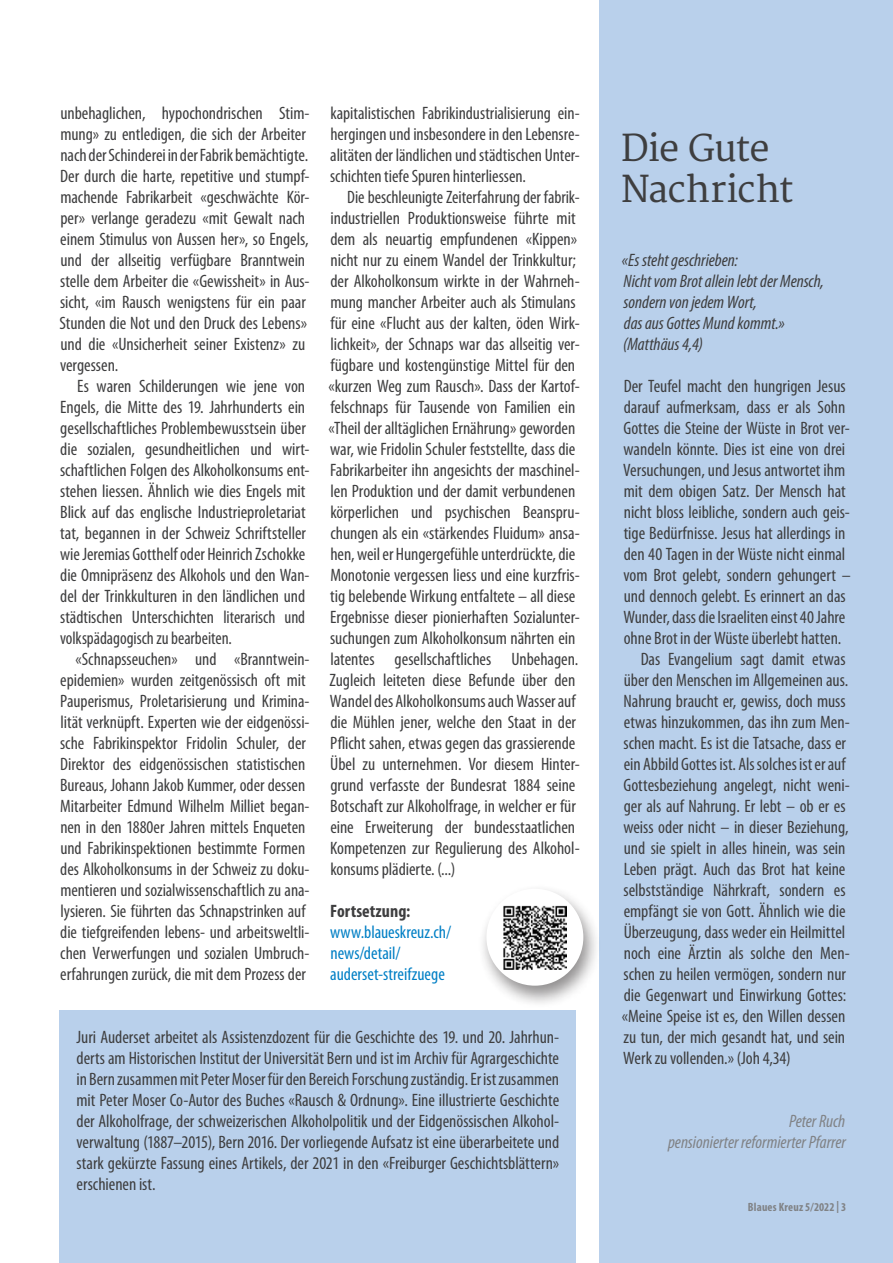
<style>
.page{position:relative;width:893px;height:1263px;background:#fff}
.page>*{position:absolute;margin:0;border:0;box-sizing:border-box;transform-origin:0 0}
.t1{font:36px/40.5px "Merriweather";letter-spacing:-.025em;color:#3e3e3f}
.t2{font:condensed 18px/21px "Myriad Pro";letter-spacing:-.005em;color:#3e3e3f}
.t3{font:italic condensed 18px/21px "Myriad Pro";color:#3e3e3f}
.t4{font:condensed 18px/21px "Myriad Pro";color:#007fc5}
.t5{font:italic condensed 18px/21px "Myriad Pro";color:#808285;text-align:right}
.t6{font:700 condensed 18px "Myriad Pro";letter-spacing:.005em;color:#3e3e3f}
.t7{font:700 condensed 12px "Myriad Pro";letter-spacing:.015em;color:#808285}
</style>
<div class="page">
<div style="left:600px;top:0;width:293px;height:1263px;background:#b9d0eb"></div>
<div style="left:60px;top:1010px;width:516px;height:253px;background:#b9d0eb"></div>
<div style="left:477px;top:883px;width:125px;height:125px;background:#231f20;opacity:.5"></div>
<div style="left:486px;top:889px;width:97px;height:97px;background:#fff;border-radius:50%"></div>
<img style="left:503px;top:905px;width:64px;height:64px">
<p class="t2" style="left:60px;top:103px;width:252px">unbehaglichen, hypochondrischen Stim&shy;mung» zu entledigen, die sich der Arbeiter nach der Schinderei in der Fabrik bemächtigte.<br>Der durch die harte, repetitive und stumpf&shy;machende Fabrikarbeit «geschwächte Kör&shy;per» verlange geradezu «mit Gewalt nach einem Stimulus von Aussen her», so Engels, und der allseitig verfügbare Branntwein stelle dem Arbeiter die «Gewissheit» in Aus&shy;sicht, «im Rausch wenigstens für ein paar Stunden die Not und den Druck des Lebens» und die «Unsicherheit seiner Existenz» zu vergessen.</p>
<p class="t2" style="left:60px;top:376px;width:251px;text-indent:17px">Es waren Schilderungen wie jene von Engels, die Mitte des 19. Jahrhunderts ein gesellschaftliches Problembewusstsein über die sozialen, gesundheitlichen und wirt&shy;schaftlichen Folgen des Alkoholkonsums ent&shy;stehen liessen. Ähnlich wie dies Engels mit Blick auf das englische Industrieproletariat tat, begannen in der Schweiz Schriftsteller wie Jeremias Gotthelf oder Heinrich Zschokke die Omnipräsenz des Alkohols und den Wan&shy;del der Trinkkulturen in den ländlichen und städtischen Unterschichten literarisch und volkspädagogisch zu bearbeiten.</p>
<p class="t2" style="left:60px;top:649px;width:251px;text-indent:15px">«Schnapsseuchen» und «Branntwein&shy;epidemien» wurden zeitgenössisch oft mit Pauperismus, Proletarisierung und Krimina&shy;lität verknüpft. Experten wie der eidgenössi&shy;sche Fabrikinspektor Fridolin Schuler, der Direktor des eidgenössischen statistischen Bureaus, Johann Jakob Kummer, oder dessen Mitarbeiter Edmund Wilhelm Milliet began&shy;nen in den 1880er Jahren mittels Enqueten und Fabrikinspektionen bestimmte Formen des Alkoholkonsums in der Schweiz zu doku&shy;mentieren und sozialwissenschaftlich zu ana&shy;lysieren. Sie führten das Schnapstrinken auf die tiefgreifenden lebens- und arbeitsweltli&shy;chen Verwerfungen und sozialen Umbruch&shy;erfahrungen zurück, die mit dem Prozess der</p>
<p class="t2" style="left:330px;top:103px;width:251px;text-align:justify">kapitalistischen Fabrikindustrialisierung ein&shy;hergingen und insbesondere in den Lebensre&shy;alitäten der ländlichen und städtischen Unter&shy;schichten tiefe Spuren hinterliessen.</p>
<p class="t2" style="left:328px;top:187px;width:253px;text-indent:19px">Die beschleunigte Zeiterfahrung der fabrik&shy;industriellen Produktionsweise führte mit dem als neuartig empfundenen «Kippen» nicht nur zu einem Wandel der Trinkkultur; der Alkoholkonsum wirkte in der Wahrneh&shy;mung mancher Arbeiter auch als Stimulans für eine «Flucht aus der kalten, öden Wirk&shy;lichkeit», der Schnaps war das allseitig ver&shy;fügbare und kostengünstige Mittel für den «kurzen Weg zum Rausch». Dass der Kartof&shy;felschnaps für Tausende von Familien ein «Theil der alltäglichen Ernährung» geworden war, wie Fridolin Schuler feststellte, dass die Fabrikarbeiter ihn angesichts der maschinel&shy;len Produktion und der damit verbundenen körperlichen und psychischen Beanspru&shy;chungen als ein «stärkendes Fluidum» ansa&shy;hen, weil er Hungergefühle unterdrückte, die Monotonie vergessen liess und eine kurzfris&shy;tig belebende Wirkung entfaltete – all diese Ergebnisse dieser pionierhaften Sozialunter&shy;suchungen zum Alkoholkonsum nährten ein latentes gesellschaftliches Unbehagen.<br>Zugleich leiteten diese Befunde über den Wandel des Alkoholkonsums auch Wasser auf die Mühlen jener, welche den Staat in der Pflicht sahen, etwas gegen das grassierende Übel zu unternehmen. Vor diesem Hinter&shy;grund verfasste der Bundesrat 1884 seine Botschaft zur Alkoholfrage, in welcher er für eine Erweiterung der bundesstaatlichen Kompetenzen zur Regulierung des Alkohol&shy;konsums plädierte. (...)</p>
<p class="t6" style="left:330px;top:901px;width:82px">Fortsetzung:</p>
<p class="t4" style="left:330px;top:922px;width:123px">www.blaueskreuz.ch/ news/detail/ auderset-streifzuege</p>
<p class="t2" style="left:77px;top:1027px;width:484px;text-align:justify">Juri Auderset arbeitet als Assistenzdozent für die Geschichte des 19. und 20. Jahrhun&shy;derts am Historischen Institut der Universität Bern und ist im Archiv für Agrargeschichte in Bern zusammen mit Peter Moser für den Bereich Forschung zuständig. Er ist zusammen mit Peter Moser Co-Autor des Buches «Rausch &amp; Ordnung». Eine illustrierte Geschichte der Alkoholfrage, der schweizerischen Alkoholpolitik und der Eidgenössischen Alkohol&shy;verwaltung (1887–2015), Bern 2016. Der vorliegende Aufsatz ist eine überarbeitete und stark gekürzte Fassung eines Artikels, der 2021 in den «Freiburger Geschichtsblättern» erschienen ist.</p>
<h1 class="t1" style="left:621px;top:130px;width:174px">Die Gute<br>Nachricht</h1>
<p class="t3" style="left:622px;top:250px;width:204px">«Es steht geschrieben:<br>Nicht vom Brot allein lebt der Mensch, sondern von jedem Wort,<br>das aus Gottes Mund kommt.» (Matthäus 4,4)</p>
<p class="t2" style="left:624px;top:376px;width:223px">Der Teufel macht den hungrigen Jesus</p>
<p class="t2" style="left:624px;top:397px;width:223px">darauf aufmerksam, dass er als Sohn</p>
<p class="t2" style="left:624px;top:418px;width:228px">Gottes die Steine der Wüste in Brot ver-</p>
<p class="t2" style="left:623px;top:439px;width:223px">wandeln könnte. Dies ist eine von drei</p>
<p class="t2" style="left:623px;top:460px;width:224px">Versuchungen, und Jesus antwortet ihm</p>
<p class="t2" style="left:624px;top:481px;width:223px">mit dem obigen Satz. Der Mensch hat</p>
<p class="t2" style="left:624px;top:502px;width:227px">nicht bloss leibliche, sondern auch geis-</p>
<p class="t2" style="left:624px;top:523px;width:223px">tige Bedürfnisse. Jesus hat allerdings in</p>
<p class="t2" style="left:624px;top:544px;width:223px">den 40 Tagen in der Wüste nicht einmal</p>
<p class="t2" style="left:623px;top:565px;width:229px">vom Brot gelebt, sondern gehungert –</p>
<p class="t2" style="left:624px;top:586px;width:223px">und dennoch gelebt. Es erinnert an das</p>
<p class="t2" style="left:623px;top:607px;width:224px">Wunder, dass die Israeliten einst 40 Jahre</p>
<p class="t2" style="left:624px;top:628px;width:219px">ohne Brot in der Wüste überlebt hatten.</p>
<p class="t2" style="left:641px;top:649px;width:206px">Das Evangelium sagt damit etwas</p>
<p class="t2" style="left:624px;top:670px;width:226px">über den Menschen im Allgemeinen aus.</p>
<p class="t2" style="left:624px;top:691px;width:224px">Nahrung braucht er, gewiss, doch muss</p>
<p class="t2" style="left:624px;top:712px;width:227px">etwas hinzukommen, das ihn zum Men-</p>
<p class="t2" style="left:623px;top:733px;width:224px">schen macht. Es ist die Tatsache, dass er</p>
<p class="t2" style="left:624px;top:754px;width:223px">ein Abbild Gottes ist. Als solches ist er auf</p>
<p class="t2" style="left:624px;top:775px;width:228px">Gottesbeziehung angelegt, nicht weni-</p>
<p class="t2" style="left:624px;top:796px;width:223px">ger als auf Nahrung. Er lebt – ob er es</p>
<p class="t2" style="left:623px;top:817px;width:227px">weiss oder nicht – in dieser Beziehung,</p>
<p class="t2" style="left:624px;top:838px;width:223px">und sie spielt in alles hinein, was sein</p>
<p class="t2" style="left:624px;top:859px;width:223px">Leben prägt. Auch das Brot hat keine</p>
<p class="t2" style="left:623px;top:880px;width:224px">selbstständige Nährkraft, sondern es</p>
<p class="t2" style="left:624px;top:901px;width:223px">empfängt sie von Gott. Ähnlich wie die</p>
<p class="t2" style="left:624px;top:922px;width:223px">Überzeugung, dass weder ein Heilmittel</p>
<p class="t2" style="left:624px;top:943px;width:227px">noch eine Ärztin als solche den Men-</p>
<p class="t2" style="left:623px;top:964px;width:224px">schen zu heilen vermögen, sondern nur</p>
<p class="t2" style="left:624px;top:985px;width:224px">die Gegenwart und Einwirkung Gottes:</p>
<p class="t2" style="left:622px;top:1006px;width:225px">«Meine Speise ist es, den Willen dessen</p>
<p class="t2" style="left:623px;top:1027px;width:223px">zu tun, der mich gesandt hat, und sein</p>
<p class="t2" style="left:623px;top:1048px;width:169px">Werk zu vollenden.» (Joh 4,34)</p>
<p class="t5" style="left:668px;top:1111px;width:180px">Peter Ruch<br>pensionierter reformierter Pfarrer</p>
<p class="t7" style="left:748px;top:1200px;width:100px">Blaues Kreuz 5/2022 | 3</p>
</div>
